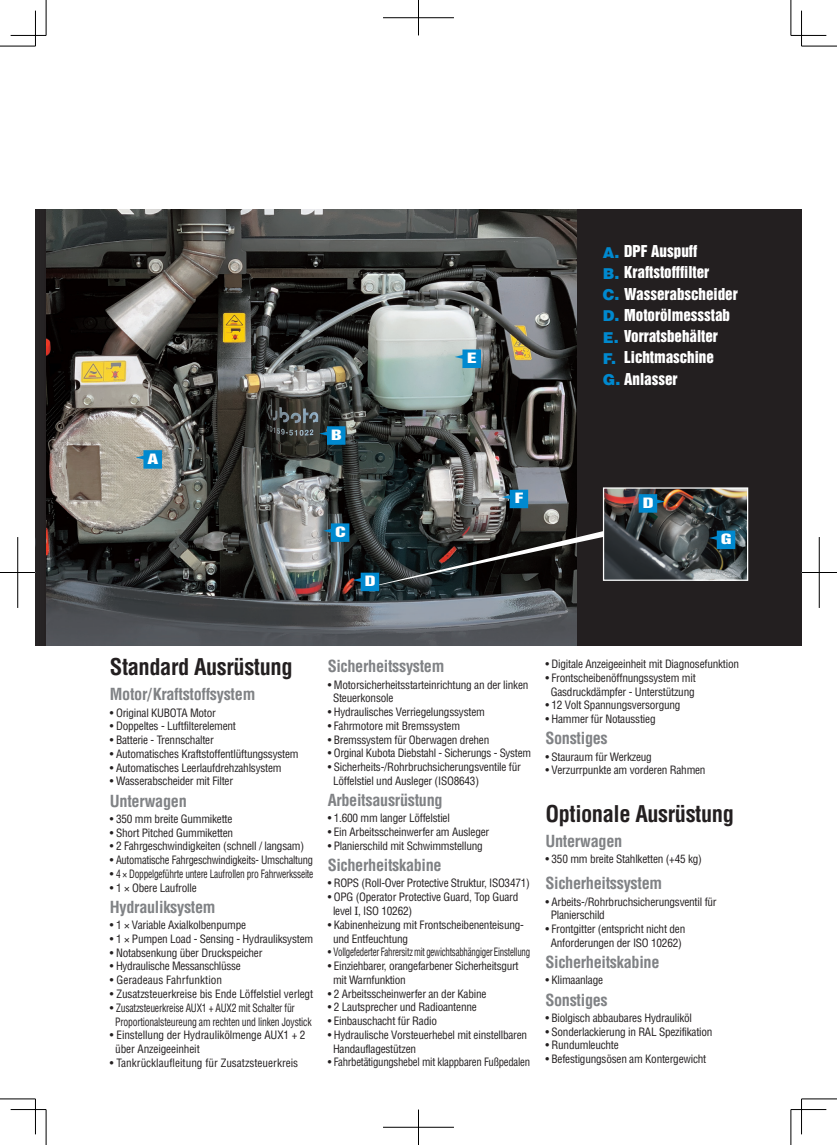
<style>
.page{position:relative;width:837px;height:1145px;background:#fff}
.page>*{position:absolute;margin:0;border:0;box-sizing:border-box;transform-origin:0 0}
.t1{font:700 condensed 22.5px "Helvetica";letter-spacing:-.02em;color:#231f20}
.t2{font:700 condensed 16.25px "Helvetica";letter-spacing:-.02em;color:#808285}
.t3{font:15px/21.2px "Helvetica Inserat LT Std";color:#fff}
.t4{font:13px "Helvetica Inserat LT Std";color:#fff;scale:1.5 1}
.t5{font:condensed 11.25px/13.8px "Helvetica";letter-spacing:-.02em;color:#231f20}
.t6{font:condensed 11.25px "Helvetica";color:#231f20}
.t7{font:condensed 11.25px "Helvetica";letter-spacing:-.02em;color:#231f20;scale:.94 1}
.s1{font-family:"Helvetica";font-weight:900;color:#0089cf}
.s2{font-family:"Century Old Style";font-stretch:normal}
</style>
<div class="page">
<div style="left:40px;top:209px;width:6px;height:436px;background:#262324"></div>
<img style="left:46px;top:209px;width:531px;height:436px">
<div style="left:577px;top:209px;width:224px;height:436px;background:#231f20"></div>
<svg style="left:319px;top:426px;width:26px;height:19px"></svg>
<svg style="left:136px;top:450px;width:26px;height:18px"></svg>
<svg style="left:501px;top:490px;width:27px;height:18px"></svg>
<img style="left:604px;top:489px;width:142px;height:90px">
<div style="left:602px;top:487px;width:146px;height:94px;border:1px solid #fff"></div>
<svg style="left:708px;top:530px;width:27px;height:19px"></svg>
<svg style="left:454px;top:349px;width:27px;height:19px"></svg>
<svg style="left:323px;top:523px;width:280px;height:68px"></svg>
<svg style="left:638px;top:494px;width:26px;height:18px"></svg>
<div style="left:35px;top:209px;width:5px;height:436px;background:#262324"></div>
<hr style="left:0;top:46px;width:35px;height:1px;background:#000">
<hr style="left:801px;top:46px;width:35px;height:1px;background:#000">
<hr style="left:0;top:1098px;width:35px;height:1px;background:#000">
<hr style="left:801px;top:1098px;width:35px;height:1px;background:#000">
<hr style="left:46px;top:0;width:1px;height:35px;background:#000">
<hr style="left:46px;top:1109px;width:1px;height:35px;background:#000">
<hr style="left:790px;top:0;width:1px;height:35px;background:#000">
<hr style="left:790px;top:1109px;width:1px;height:35px;background:#000">
<hr style="left:11px;top:35px;width:35px;height:1px;background:#000">
<hr style="left:790px;top:35px;width:36px;height:1px;background:#000">
<hr style="left:11px;top:1109px;width:35px;height:1px;background:#000">
<hr style="left:790px;top:1109px;width:36px;height:1px;background:#000">
<hr style="left:35px;top:11px;width:1px;height:35px;background:#000">
<hr style="left:35px;top:1098px;width:1px;height:36px;background:#000">
<hr style="left:801px;top:11px;width:1px;height:35px;background:#000">
<hr style="left:801px;top:1098px;width:1px;height:36px;background:#000">
<hr style="left:383px;top:18px;width:71px;height:1px;background:#000">
<hr style="left:418px;top:0;width:1px;height:35px;background:#000">
<hr style="left:383px;top:1127px;width:71px;height:1px;background:#000">
<hr style="left:418px;top:1109px;width:1px;height:35px;background:#000">
<hr style="left:0;top:572px;width:35px;height:1px;background:#000">
<hr style="left:18px;top:537px;width:1px;height:71px;background:#000">
<hr style="left:801px;top:572px;width:35px;height:1px;background:#000">
<hr style="left:818px;top:537px;width:1px;height:71px;background:#000">
<p class="t4" style="left:147px;top:451px;width:9px">A</p>
<p class="t4" style="left:331px;top:427px;width:9px">B</p>
<p class="t4" style="left:335px;top:524px;width:9px">C</p>
<p class="t4" style="left:364px;top:573px;width:9px">D</p>
<p class="t4" style="left:467px;top:350px;width:8px">E</p>
<p class="t4" style="left:514px;top:490px;width:7px">F</p>
<h3 class="t3" style="left:602px;top:241px;width:136px"><span class="s1">A.</span> DPF Auspuff<br><span class="s1">B.</span> Kraftstofffilter<br><span class="s1">C.</span> Wasserabscheider<br><span class="s1">D.</span> Motorölmessstab<br><span class="s1">E.</span> Vorratsbehälter<br><span class="s1">F.</span> Lichtmaschine<br><span class="s1">G.</span> Anlasser</h3>
<p class="t4" style="left:642px;top:495px;width:9px">D</p>
<p class="t4" style="left:720px;top:531px;width:9px">G</p>
<h1 class="t1" style="left:110px;top:653px;width:184px">Standard Ausrüstung</h1>
<h2 class="t2" style="left:110px;top:684px;width:147px">Motor/Kraftstoffsystem</h2>
<p class="t5" style="left:110px;top:705px;width:107px">• Original KUBOTA Motor</p>
<p class="t5" style="left:110px;top:719px;width:128px">• Doppeltes - Luftfilterelement</p>
<p class="t5" style="left:110px;top:733px;width:105px">• Batterie - Trennschalter</p>
<p class="t5" style="left:110px;top:747px;width:190px">• Automatisches Kraftstoffentlüftungssystem</p>
<p class="t5" style="left:110px;top:760px;width:173px">• Automatisches Leerlaufdrehzahlsystem</p>
<p class="t5" style="left:110px;top:774px;width:125px">• Wasserabscheider mit Filter</p>
<h2 class="t2" style="left:110px;top:790px;width:78px">Unterwagen</h2>
<p class="t5" style="left:110px;top:812px;width:124px">• 350 mm breite Gummikette</p>
<p class="t5" style="left:110px;top:825px;width:125px">• Short Pitched Gummiketten</p>
<p class="t5" style="left:110px;top:839px;width:196px">• 2 Fahrgeschwindigkeiten (schnell / langsam)</p>
<p class="t5" style="left:110px;top:853px;width:204px">• Automatische Fahrgeschwindigkeits- Umschaltung</p>
<p class="t5" style="left:110px;top:867px;width:205px">• 4 × Doppelgeführte untere Laufrollen pro Fahrwerksseite</p>
<p class="t5" style="left:110px;top:880px;width:88px">• 1 × Obere Laufrolle</p>
<h2 class="t2" style="left:110px;top:896px;width:107px">Hydrauliksystem</h2>
<p class="t5" style="left:110px;top:918px;width:138px">• 1 × Variable Axialkolbenpumpe</p>
<p class="t5" style="left:110px;top:932px;width:205px">• 1 × Pumpen Load - Sensing - Hydrauliksystem</p>
<p class="t5" style="left:110px;top:945px;width:154px">• Notabsenkung über Druckspeicher</p>
<p class="t5" style="left:110px;top:959px;width:132px">• Hydraulische Messanschlüsse</p>
<p class="t6" style="left:110px;top:973px;width:114px">• Geradeaus Fahrfunktion</p>
<p class="t5" style="left:110px;top:987px;width:205px">• Zusatzsteuerkreise bis Ende Löffelstiel verlegt</p>
<p class="t5" style="left:115px;top:1000px;width:198px;text-indent:-5px">• Zusatzsteuerkreise AUX1 + AUX2 mit Schalter für<br>Proportionalsteureung am rechten und linken Joystick</p>
<p class="t5" style="left:115px;top:1028px;width:192px;text-indent:-5px">• Einstellung der Hydraulikölmenge AUX1 + 2 über Anzeigeeinheit</p>
<p class="t6" style="left:110px;top:1055px;width:190px">• Tankrücklaufleitung für Zusatzsteuerkreis</p>
<h2 class="t2" style="left:327px;top:656px;width:118px">Sicherheitssystem</h2>
<p class="t5" style="left:333px;top:677px;width:197px;text-indent:-5px">• Motorsicherheitsstarteinrichtung an der linken<br>Steuerkonsole</p>
<p class="t5" style="left:327px;top:705px;width:159px">• Hydraulisches Verriegelungssystem</p>
<p class="t5" style="left:327px;top:719px;width:134px">• Fahrmotore mit Bremssystem</p>
<p class="t5" style="left:327px;top:732px;width:163px">• Bremssystem für Oberwagen drehen</p>
<p class="t5" style="left:327px;top:746px;width:205px">• Orginal Kubota Diebstahl - Sicherungs - System</p>
<p class="t5" style="left:333px;top:760px;width:189px;text-indent:-5px">• Sicherheits-/Rohrbruchsicherungsventile für<br>Löffelstiel und Ausleger (ISO8643)</p>
<h2 class="t2" style="left:327px;top:790px;width:116px">Arbeitsausrüstung</h2>
<p class="t5" style="left:327px;top:811px;width:124px">• 1.600 mm langer Löffelstiel</p>
<p class="t5" style="left:327px;top:825px;width:163px">• Ein Arbeitsscheinwerfer am Ausleger</p>
<p class="t5" style="left:327px;top:839px;width:157px">• Planierschild mit Schwimmstellung</p>
<h2 class="t2" style="left:327px;top:855px;width:115px">Sicherheitskabine</h2>
<p class="t5" style="left:327px;top:876px;width:203px">• ROPS (Roll-Over Protective Struktur, ISO3471)</p>
<p class="t5" style="left:333px;top:890px;width:187px;text-indent:-5px">• OPG (Operator Protective Guard, Top Guard level <span class="s2">I</span>, ISO 10262)</p>
<p class="t5" style="left:333px;top:917px;width:192px;text-indent:-5px">• Kabinenheizung mit Frontscheibenenteisung&shy;und Entfeuchtung</p>
<p class="t7" style="left:327px;top:945px;width:217px">• Vollgefederter Fahrersitz mit gewichtsabhängiger Einstellung</p>
<p class="t5" style="left:333px;top:959px;width:187px;text-indent:-5px">• Einziehbarer, orangefarbener Sicherheitsgurt mit Warnfunktion</p>
<p class="t5" style="left:327px;top:986px;width:160px">• 2 Arbeitsscheinwerfer an der Kabine</p>
<p class="t5" style="left:327px;top:1000px;width:150px">• 2 Lautsprecher und Radioantenne</p>
<p class="t5" style="left:327px;top:1014px;width:111px">• Einbauschacht für Radio</p>
<p class="t5" style="left:333px;top:1027px;width:196px;text-indent:-5px">• Hydraulische Vorsteuerhebel mit einstellbaren<br>Handauflagestützen</p>
<p class="t5" style="left:327px;top:1055px;width:204px">• Fahrbetätigungshebel mit klappbaren Fußpedalen</p>
<p class="t5" style="left:545px;top:657px;width:195px">• Digitale Anzeigeeinheit mit Diagnosefunktion</p>
<p class="t5" style="left:545px;top:670px;width:152px;text-align:center">• Frontscheibenöffnungssystem mit<br>Gasdruckdämpfer - Unterstützung</p>
<p class="t5" style="left:545px;top:698px;width:137px">• 12 Volt Spannungsversorgung</p>
<p class="t5" style="left:545px;top:712px;width:112px">• Hammer für Notausstieg</p>
<h2 class="t2" style="left:545px;top:728px;width:64px">Sonstiges</h2>
<p class="t5" style="left:545px;top:749px;width:108px">• Stauraum für Werkzeug</p>
<p class="t5" style="left:545px;top:763px;width:162px">• Verzurrpunkte am vorderen Rahmen</p>
<h1 class="t1" style="left:545px;top:799px;width:190px">Optionale Ausrüstung</h1>
<h2 class="t2" style="left:545px;top:830px;width:78px">Unterwagen</h2>
<p class="t5" style="left:545px;top:852px;width:158px">• 350 mm breite Stahlketten (+45 kg)</p>
<h2 class="t2" style="left:545px;top:873px;width:118px">Sicherheitssystem</h2>
<p class="t5" style="left:550px;top:894px;width:167px;text-indent:-5px">• Arbeits-/Rohrbruchsicherungsventil für<br>Planierschild</p>
<p class="t5" style="left:545px;top:922px;width:141px;text-align:center">• Frontgitter (entspricht nicht den<br>Anforderungen der ISO 10262)</p>
<h2 class="t2" style="left:545px;top:952px;width:115px">Sicherheitskabine</h2>
<p class="t5" style="left:545px;top:973px;width:59px">• Klimaanlage</p>
<h2 class="t2" style="left:545px;top:989px;width:64px">Sonstiges</h2>
<p class="t5" style="left:545px;top:1010px;width:148px">• Biolgisch abbaubares Hydrauliköl</p>
<p class="t5" style="left:545px;top:1024px;width:169px">• Sonderlackierung in RAL Spezifikation</p>
<p class="t5" style="left:545px;top:1038px;width:75px">• Rundumleuchte</p>
<p class="t5" style="left:545px;top:1052px;width:162px">• Befestigungsösen am Kontergewicht</p>
</div>
